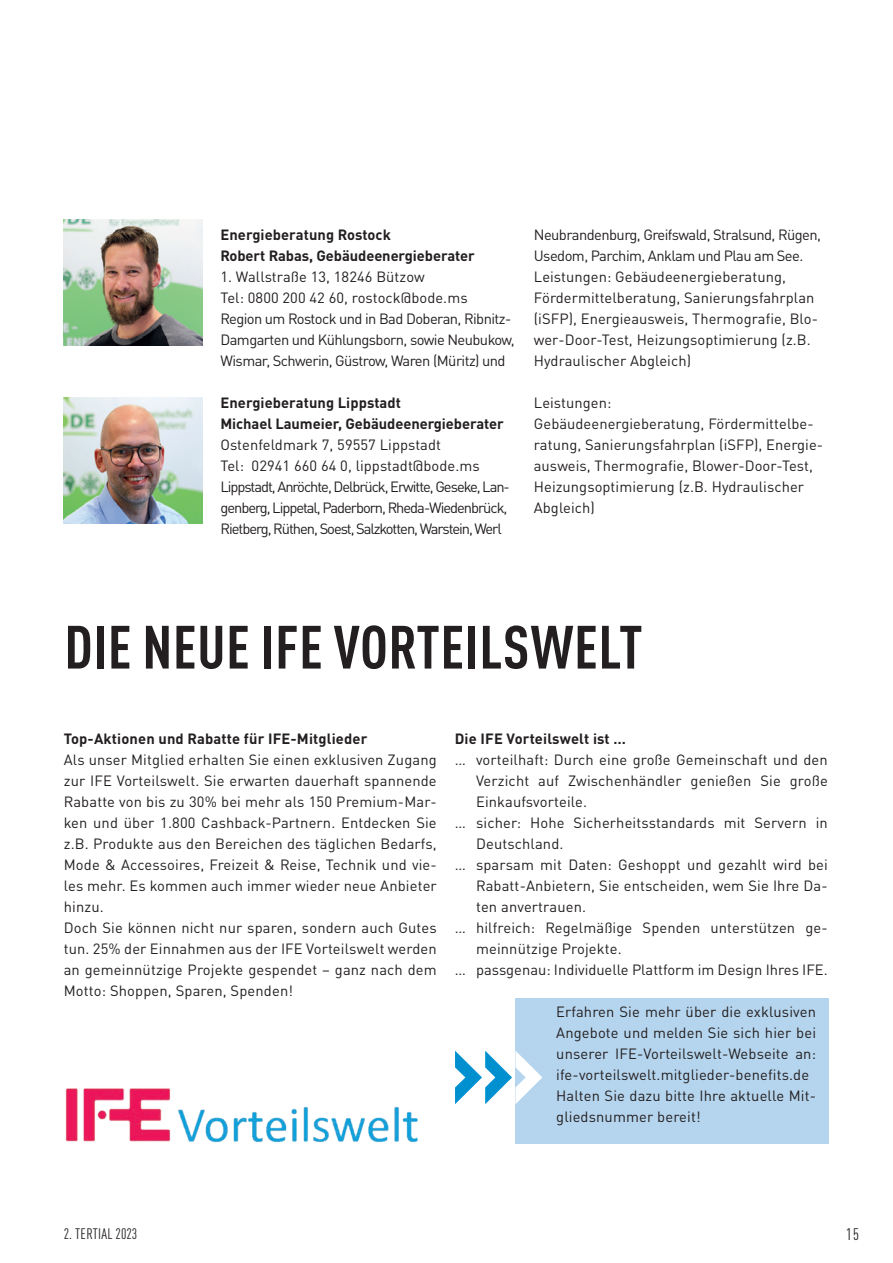
<style>
.page{position:relative;width:893px;height:1263px;background:#fff}
.page>*{position:absolute;margin:0;border:0;box-sizing:border-box;transform-origin:0 0}
.Überschriften{font:700 108px "DIN Pro";color:#0090cf}
.Überschriften-2{font:700 108px "DIN Pro";color:#fff}
.t1{font:700 condensed 60px "DIN Pro";letter-spacing:.01em;color:#231f20}
.t2{font:condensed 16.5px "DIN Pro";color:#231f20}
.t3{font:condensed 15px "DIN Pro";letter-spacing:.02em;color:#231f20}
.Zwischenüberschrift{font:14.7px/21px "DIN Pro";letter-spacing:.005em;color:#231f20}
.Zwischenüberschrift-2{font:14.7px/21px "DIN Pro";letter-spacing:-.04em;color:#231f20}
.Zwischenüberschrift-3{font:700 14.7px "DIN Pro";letter-spacing:.005em;color:#231f20}
.Zwischenüberschrift-4{font:14.7px/21px "DIN Pro";letter-spacing:-.07em;color:#231f20}
</style>
<div class="page">
<img style="left:64px;top:219px;width:138px;height:126px">
<div style="left:515px;top:998px;width:314px;height:146px;background:#b5d4ed"></div>
<img style="left:65px;top:1088px;width:353px;height:55px">
<img style="left:64px;top:397px;width:138px;height:126px">
<p class="Zwischenüberschrift-3" style="left:220px;top:223px;width:172px">Energieberatung Rostock</p>
<p class="Zwischenüberschrift-3" style="left:220px;top:244px;width:256px">Robert Rabas, Gebäudeenergieberater</p>
<p class="Zwischenüberschrift" style="left:220px;top:265px;width:206px">1. Wallstraße 13, 18246 Bützow</p>
<p class="Zwischenüberschrift" style="left:220px;top:286px;width:249px">Tel: 0800 200 42 60, rostock@bode.ms</p>
<p class="Zwischenüberschrift-2" style="left:220px;top:307px;width:296px">Region um Rostock und in Bad Doberan, Ribnitz-<br>Damgarten und Kühlungsborn, sowie Neubukow,<br>Wismar, Schwerin, Güstrow, Waren (Müritz) und</p>
<p class="Zwischenüberschrift-3" style="left:220px;top:391px;width:182px">Energieberatung Lippstadt</p>
<p class="Zwischenüberschrift-3" style="left:220px;top:412px;width:285px">Michael Laumeier, Gebäudeenergieberater</p>
<p class="Zwischenüberschrift" style="left:220px;top:433px;width:222px">Ostenfeldmark 7, 59557 Lippstadt</p>
<p class="Zwischenüberschrift" style="left:220px;top:454px;width:261px">Tel: 02941 660 64 0, lippstadt@bode.ms</p>
<p class="Zwischenüberschrift-4" style="left:220px;top:475px;width:291px">Lippstadt, Anröchte, Delbrück, Erwitte, Geseke, Lan&shy;genberg, Lippetal, Paderborn, Rheda-Wiedenbrück,<br>Rietberg, Rüthen, Soest, Salzkotten, Warstein, Werl</p>
<p class="Zwischenüberschrift-2" style="left:534px;top:223px;width:289px">Neubrandenburg, Greifswald, Stralsund, Rügen,<br>Usedom, Parchim, Anklam und Plau am See.</p>
<p class="Zwischenüberschrift" style="left:534px;top:265px;width:286px">Leistungen: Gebäudeenergieberatung, Fördermittelberatung, Sanierungsfahrplan (iSFP), Energieausweis, Thermografie, Blo&shy;wer-Door-Test, Heizungsoptimierung (z.B.<br>Hydraulischer Abgleich)</p>
<p class="Zwischenüberschrift" style="left:534px;top:391px;width:79px">Leistungen:</p>
<p class="Zwischenüberschrift" style="left:534px;top:412px;width:291px">Gebäudeenergieberatung, Fördermittelbe&shy;ratung, Sanierungsfahrplan (iSFP), Energie&shy;ausweis, Thermografie, Blower-Door-Test, Heizungsoptimierung (z.B. Hydraulischer Abgleich)</p>
<p class="t1" style="left:64px;top:602px;width:580px">DIE NEUE IFE VORTEILSWELT</p>
<p class="Zwischenüberschrift-3" style="left:64px;top:727px;width:305px">Top-Aktionen und Rabatte für IFE-Mitglieder</p>
<p class="Zwischenüberschrift" style="left:64px;top:748px;width:374px;text-align:justify">Als unser Mitglied erhalten Sie einen exklusiven Zugang zur IFE Vorteilswelt. Sie erwarten dauerhaft spannende Rabatte von bis zu 30% bei mehr als 150 Premium-Mar&shy;ken und über 1.800 Cashback-Partnern. Entdecken Sie z.B. Produkte aus den Bereichen des täglichen Bedarfs, Mode &amp; Accessoires, Freizeit &amp; Reise, Technik und vie&shy;les mehr. Es kommen auch immer wieder neue Anbieter hinzu.</p>
<p class="Zwischenüberschrift" style="left:64px;top:916px;width:375px;text-align:justify">Doch Sie können nicht nur sparen, sondern auch Gutes tun. 25% der Einnahmen aus der IFE Vorteilswelt werden an gemeinnützige Projekte gespendet – ganz nach dem Motto: Shoppen, Sparen, Spenden!</p>
<p class="Zwischenüberschrift-3" style="left:455px;top:727px;width:173px">Die IFE Vorteilswelt ist …</p>
<p class="Zwischenüberschrift" style="left:476px;top:748px;width:353px;text-align:justify;text-indent:-21px">… vorteilhaft: Durch eine große Gemeinschaft und den Verzicht auf Zwischenhändler genießen Sie große Einkaufsvorteile.</p>
<p class="Zwischenüberschrift" style="left:476px;top:811px;width:353px;text-indent:-21px">… sicher: Hohe Sicherheitsstandards mit Servern in<br>Deutschland.</p>
<p class="Zwischenüberschrift" style="left:476px;top:853px;width:353px;text-align:justify;text-indent:-21px">… sparsam mit Daten: Geshoppt und gezahlt wird bei Rabatt-Anbietern, Sie entscheiden, wem Sie Ihre Da&shy;ten anvertrauen.</p>
<p class="Zwischenüberschrift" style="left:476px;top:916px;width:353px;text-indent:-21px">… hilfreich: Regelmäßige Spenden unterstützen ge&shy;meinnützige Projekte.</p>
<p class="Zwischenüberschrift" style="left:455px;top:958px;width:374px">… passgenau: Individuelle Plattform im Design Ihres IFE.</p>
<p class="Zwischenüberschrift" style="left:556px;top:1000px;width:261px;text-align:justify">Erfahren Sie mehr über die exklusiven Angebote und melden Sie sich hier bei unserer IFE-Vorteilswelt-Webseite an: ife-vorteilswelt.mitglieder-benefits.de</p>
<p class="Zwischenüberschrift" style="left:556px;top:1084px;width:261px">Halten Sie dazu bitte Ihre aktuelle Mit&shy;gliedsnummer bereit!</p>
<p class="Überschriften" style="left:516px;top:1168px;width:69px;rotate:-180deg">«</p>
<p class="Überschriften-2" style="left:546px;top:1168px;width:69px;rotate:-180deg">«</p>
<p class="t3" style="left:64px;top:1222px;width:75px">2. TERTIAL 2023</p>
<p class="t2" style="left:846px;top:1222px;width:14px">15</p>
</div>
